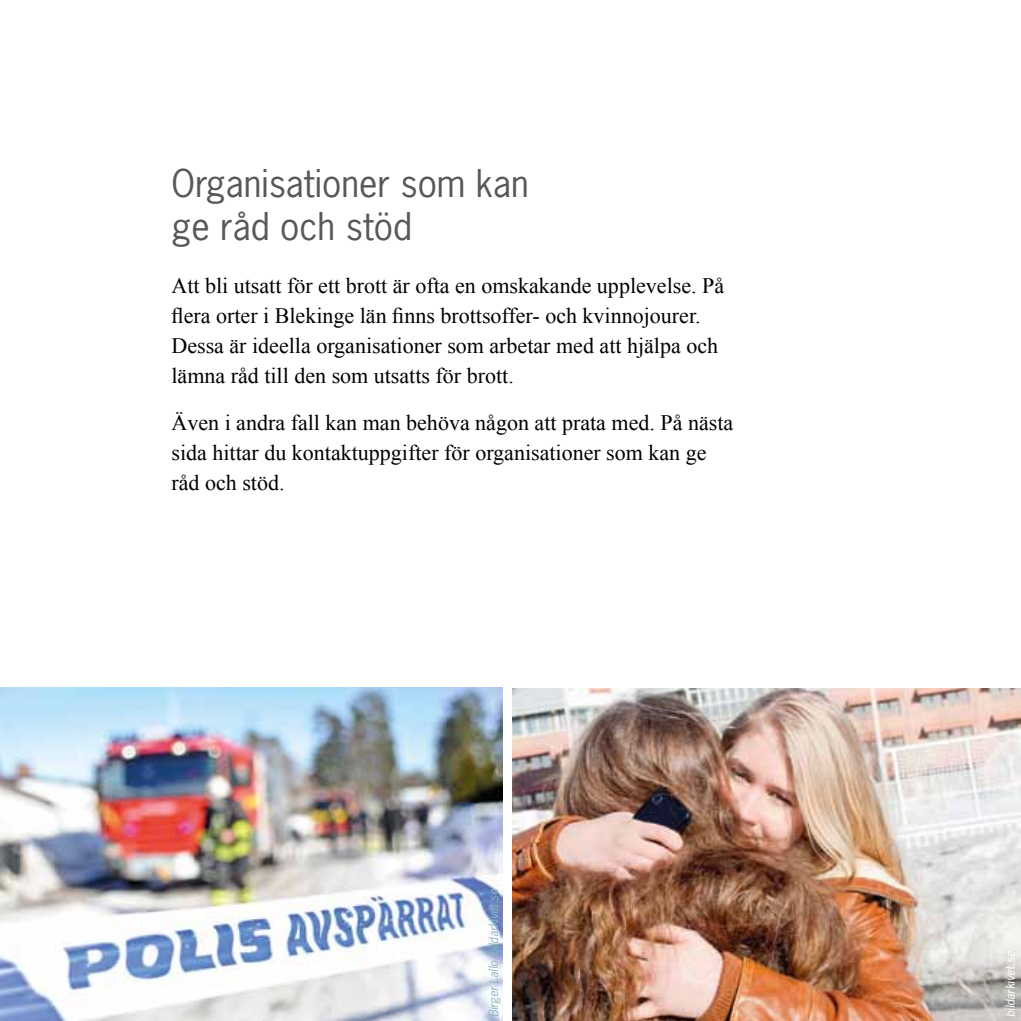
<style>
.page{position:relative;width:1021px;height:1021px;background:#fff}
.page>*{position:absolute;margin:0;border:0;box-sizing:border-box;transform-origin:0 0}
.t1{font:36px/43.2px "News Gothic Std";color:#58585a}
.t2{font:22px/30px "Times New Roman";color:#000}
.t3{font:italic 12px "News Gothic Std";color:#8eb5c1}
.t4{font:italic 12px "News Gothic Std";color:#fff}
</style>
<div class="page">
<img style="left:0;top:688px;width:503px;height:332px">
<img style="left:512px;top:688px;width:508px;height:332px">
<h1 class="t1" style="left:171px;top:162px;width:359px">Organisationer som kan ge råd och stöd</h1>
<p class="t2" style="left:171px;top:270px;width:554px">Att bli utsatt för ett brott är ofta en omskakande upplevelse. På flera orter i Blekinge län finns brottsoffer- och kvinnojourer.<br>Dessa är ideella organisationer som arbetar med att hjälpa och lämna råd till den som utsatts för brott.</p>
<p class="t2" style="left:171px;top:407px;width:563px">Även i andra fall kan man behöva någon att prata med. På nästa sida hittar du kontaktuppgifter för organisationer som kan ge råd och stöd.</p>
<p class="t3" style="left:486px;top:1017px;width:130px;rotate:-90deg">Birger Lallo/bildarkivet.se</p>
<p class="t4" style="left:1002px;top:1017px;width:68px;rotate:-90deg">bildarkivet.se</p>
</div>
